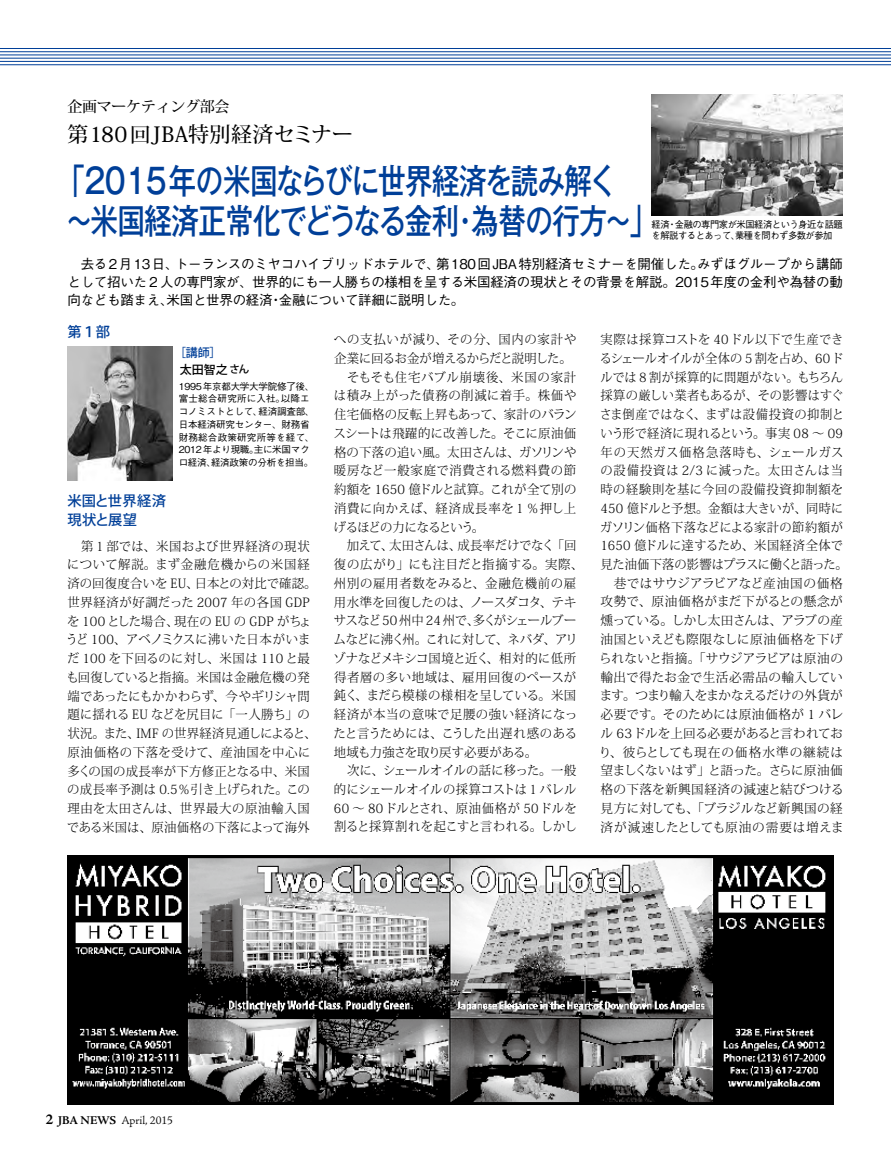
<style>
.page{position:relative;width:891px;height:1161px;background:#fff}
.page>*{position:absolute;margin:0;border:0;box-sizing:border-box;transform-origin:0 0}
.t1{font:500 34.5px/40.5px "Gothic MB101 Pro";letter-spacing:-.02em;color:#003f98;scale:.8 1}
.t2{font:500 21px "Koz Min Pro";letter-spacing:.02em;color:#000}
.t3{font:500 15px "Koz Min Pro";letter-spacing:-.02em;color:#000}
.t4{font:500 14.25px/18.8px "Koz Go Pro";letter-spacing:.01em;color:#003f98}
.t5{font:500 13.5px/18px "Gothic BBB Pro";letter-spacing:-.02em;color:#000;text-align:justify}
.t6{font:300 12.75px/18.8px "Koz Min Pro";letter-spacing:.02em;color:#000}
.t7{font:300 12.75px "Koz Min Pro";letter-spacing:.02em;color:#000;scale:.96 1}
.t8{font:300 12.75px "Koz Min Pro";color:#000;scale:.96 1}
.t9{font:300 12.75px "Koz Min Pro";letter-spacing:-.005em;color:#000;scale:.96 1}
.t10{font:300 12.75px "Koz Min Pro";letter-spacing:-.025em;color:#000;scale:.96 1}
.t11{font:300 12.75px "Koz Min Pro";letter-spacing:.06em;color:#000;scale:.96 1}
.t12{font:300 12.75px "Koz Min Pro";letter-spacing:-.03em;color:#000}
.t13{font:300 12.75px "Koz Min Pro";letter-spacing:-.015em;color:#000}
.t14{font:300 12.75px "Koz Min Pro";letter-spacing:-.025em;color:#000}
.t15{font:300 12.75px "Koz Min Pro";letter-spacing:-.005em;color:#000}
.t16{font:300 12.75px "Koz Min Pro";letter-spacing:-.02em;color:#000}
.t17{font:300 12.75px "Koz Min Pro";letter-spacing:.07em;color:#000;scale:.96 1}
.t18{font:300 12.75px "Koz Min Pro";letter-spacing:.05em;color:#000;scale:.96 1}
.t19{font:300 12.75px "Koz Min Pro";letter-spacing:.05em;color:#000}
.t20{font:300 12.75px "Koz Min Pro";letter-spacing:.07em;color:#000}
.t21{font:300 12.75px "Koz Min Pro";letter-spacing:.055em;color:#000}
.t22{font:300 12px "Adobe Jenson Pro";color:#000}
.t23{font:500 12px/16.5px "Koz Go Pro";color:#003f98}
.t24{font:500 9.6px/12.8px "Gothic BBB Pro";letter-spacing:-.03em;color:#000}
.t25{font:500 9.6px/10.5px "Gothic BBB Pro";letter-spacing:-.05em;color:#000}
.s1{color:#000}
.s2{font-size:10.5px;color:#000}
.s3{font-weight:700;font-size:15px}
.s4{font-weight:700}
</style>
<div class="page">
<svg style="left:67px;top:856px;width:767px;height:248px;background:#686868"></svg>
<img style="left:68px;top:347px;width:104px;height:133px">
<img style="left:652px;top:94px;width:191px;height:122px">
<svg style="left:0;top:48px;width:891px;height:18px"></svg>
<p class="t3" style="left:68px;top:96px;width:163px">企画マーケティング部会</p>
<h2 class="t2" style="left:68px;top:119px;width:287px">第180回JBA特別経済セミナー</h2>
<h1 class="t1" style="left:58px;top:156px;width:751px">「2015年の米国ならびに世界経済を読み解く<br>～米国経済正常化でどうなる金利・為替の行方～」</h1>
<p class="t25" style="left:652px;top:218px;width:193px">経済・金融の専門家が米国経済という身近な話題を解説するとあって、業種を問わず多数が参加</p>
<p class="t5" style="left:68px;top:253px;width:777px">　去る2月13日、トーランスのミヤコハイブリッドホテルで、第180回JBA特別経済セミナーを開催した。みずほグループから講師として招いた２人の専門家が、世界的にも一人勝ちの様相を呈する米国経済の現状とその背景を解説。2015年度の金利や為替の動向なども踏まえ、米国と世界の経済・金融について詳細に説明した。</p>
<p class="t4" style="left:67px;top:324px;width:44px">第１部</p>
<p class="t23" style="left:180px;top:345px;width:71px;text-indent:-6px">［講師］<br><span class="s1">太田智之</span> <span class="s2">さん</span></p>
<p class="t24" style="left:179px;top:378px;width:137px">1995年京都大学大学院修了後、富士総合研究所に入社。以降エコノミストとして、経済調査部、日本経済研究センター、財務省財務総合政策研究所等を経て、<br>2012年より現職。主に米国マクロ経済、経済政策の分析を担当。</p>
<p class="t4" style="left:67px;top:492px;width:100px">米国と世界経済現状と展望</p>
<p class="t6" style="left:66px;top:536px;width:252px;text-indent:15px">第１部では、米国および世界経済の現状について解説。まず金融危機からの米国経済の回復度合いを EU、日本との対比で確認。世界経済が好調だった 2007 年の各国 GDPを 100 とした場合、現在の EU の GDP がちょうど 100、アベノミクスに沸いた日本がいまだ 100 を下回るのに対し、米国は 110 と最も回復していると指摘。米国は金融危機の発端であったにもかかわらず、今やギリシャ問題に揺れる EU などを尻目に「一人勝ち」の状況。また、IMF の世界経済見通しによると、原油価格の下落を受けて、産油国を中心に多くの国の成長率が下方修正となる中、米国の成長率予測は 0.5％引き上げられた。この理由を太田さんは、世界最大の原油輸入国である米国は、原油価格の下落によって海外</p>
<p class="t6" style="left:333px;top:330px;width:251px">への支払いが減り、その分、国内の家計や企業に回るお金が増えるからだと説明した。　そもそも住宅バブル崩壊後、米国の家計は積み上がった債務の削減に着手。株価や住宅価格の反転上昇もあって、家計のバランスシートは飛躍的に改善した。そこに原油価格の下落の追い風。太田さんは、ガソリンや暖房など一般家庭で消費される燃料費の節約額を 1650 億ドルと試算。これが全て別の消費に向かえば、経済成長率を１％押し上げるほどの力になるという。<br>　加えて、太田さんは、成長率だけでなく「回復の広がり」にも注目だと指摘する。実際、州別の雇用者数をみると、金融危機前の雇用水準を回復したのは、ノースダコタ、テキサスなど50 州中 24 州で、多くがシェールブームなどに沸く州。これに対して、ネバダ、アリゾナなどメキシコ国境と近く、相対的に低所得者層の多い地域は、雇用回復のペースが鈍く、まだら模様の様相を呈している。米国経済が本当の意味で足腰の強い経済になったと言うためには、こうした出遅れ感のある地域も力強さを取り戻す必要がある。<br>　次に、シェールオイルの話に移った。一般的にシェールオイルの採算コストは１バレル<br>60 ～ 80ドルとされ、原油価格が 50ドルを割ると採算割れを起こすと言われる。しかし</p>
<p class="t7" style="left:601px;top:330px;width:255px">実際は採算コストを 40ドル以下で生産でき</p>
<p class="t8" style="left:600px;top:349px;width:256px">るシェールオイルが全体の５割を占め、60ド</p>
<p class="t7" style="left:600px;top:368px;width:254px">ルでは８割が採算的に問題がない。もちろん</p>
<p class="t7" style="left:601px;top:387px;width:254px">採算の厳しい業者もあるが、その影響はすぐ</p>
<p class="t7" style="left:600px;top:405px;width:256px">さま倒産ではなく、まずは設備投資の抑制と</p>
<p class="t9" style="left:601px;top:424px;width:254px">いう形で経済に現れるという。事実 08 ～ 09</p>
<p class="t17" style="left:601px;top:443px;width:254px">年の天然ガス価格急落時も、シェールガス</p>
<p class="t11" style="left:600px;top:462px;width:254px">の設備投資は 2/3 に減った。太田さんは当</p>
<p class="t18" style="left:601px;top:480px;width:254px">時の経験則を基に今回の設備投資抑制額を</p>
<p class="t7" style="left:601px;top:499px;width:255px">450 億ドルと予想。金額は大きいが、同時に</p>
<p class="t7" style="left:600px;top:518px;width:255px">ガソリン価格下落などによる家計の節約額が</p>
<p class="t7" style="left:600px;top:537px;width:254px">1650 億ドルに達するため、米国経済全体で</p>
<p class="t10" style="left:601px;top:555px;width:259px">見た油価下落の影響はプラスに働くと語った。</p>
<p class="t6" style="left:614px;top:573px;width:231px">巷ではサウジアラビアなど産油国の価格</p>
<p class="t19" style="left:601px;top:593px;width:244px">攻勢で、原油価格がまだ下がるとの懸念が</p>
<p class="t12" style="left:601px;top:612px;width:244px">燻っている。しかし太田さんは、アラブの産</p>
<p class="t6" style="left:601px;top:630px;width:244px">油国といえども際限なしに原油価格を下げ</p>
<p class="t13" style="left:599px;top:649px;width:245px">られないと指摘。「サウジアラビアは原油の</p>
<p class="t6" style="left:601px;top:667px;width:244px">輸出で得たお金で生活必需品の輸入してい</p>
<p class="t14" style="left:600px;top:687px;width:245px">ます。つまり輸入をまかなえるだけの外貨が</p>
<p class="t6" style="left:601px;top:705px;width:244px">必要です。そのためには原油価格が 1 バレ</p>
<p class="t15" style="left:600px;top:724px;width:244px">ル 63ドルを上回る必要があると言われてお</p>
<p class="t20" style="left:599px;top:743px;width:246px">り、彼らとしても現在の価格水準の継続は</p>
<p class="t16" style="left:601px;top:762px;width:244px">望ましくないはず」と語った。さらに原油価</p>
<p class="t6" style="left:601px;top:780px;width:245px">格の下落を新興国経済の減速と結びつける</p>
<p class="t6" style="left:601px;top:798px;width:244px">見方に対しても、「ブラジルなど新興国の経</p>
<p class="t21" style="left:601px;top:818px;width:245px">済が減速したとしても原油の需要は増えま</p>
<p class="t22" style="left:46px;top:1113px;width:129px"><span class="s3">2</span> <span class="s4">JBA NEWS</span> April, 2015</p>
</div>
